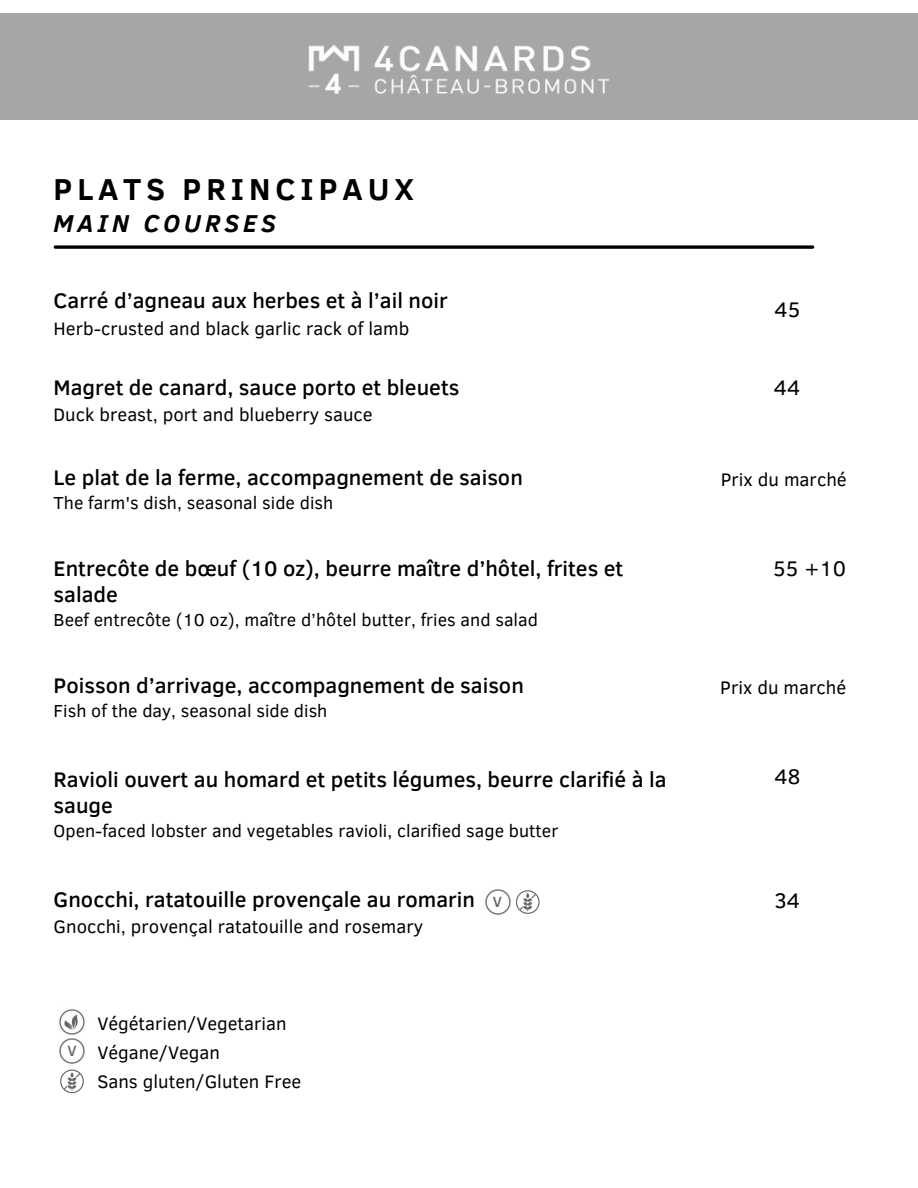
<style>
.page{position:relative;width:918px;height:1188px;background:#fff}
.page>*{position:absolute;margin:0;border:0;box-sizing:border-box;transform-origin:0 0}
.t1{font:700 31.05px "Clear Sans";letter-spacing:.16em;color:#000}
.t2{font:italic 700 25.05px "Clear Sans";letter-spacing:.16em;color:#000}
.t3{font:500 21.6px/25.8px "Clear Sans";color:#000}
.t4{font:21.6px "Clear Sans";color:#000}
.t5{font:18.6px "Clear Sans";color:#000}
.t6{font:17.85px "Clear Sans";color:#000}
.t7{font:500 15.15px "Clear Sans";color:#686666}
</style>
<div class="page">
<div style="left:0;top:13px;width:918px;height:107px;background:#a6a6a6"></div>
<svg style="left:55px;top:245px;width:758px;height:4px;background:#272727"></svg>
<img style="left:308px;top:44px;width:302px;height:50px">
<img style="left:485px;top:889px;width:31px;height:26px">
<svg style="left:488px;top:893px;width:18px;height:18px"></svg>
<svg style="left:516px;top:890px;width:24px;height:24px"></svg>
<img style="left:59px;top:1009px;width:26px;height:26px">
<img style="left:59px;top:1038px;width:26px;height:26px">
<svg style="left:63px;top:1042px;width:18px;height:18px"></svg>
<svg style="left:60px;top:1070px;width:24px;height:23px"></svg>
<h3 class="t1" style="left:54px;top:166px;width:362px">PLATS PRINCIPAUX</h3>
<p class="t2" style="left:54px;top:205px;width:224px">MAIN COURSES</p>
<h3 class="t3" style="left:54px;top:287px;width:396px">Carré d’agneau aux herbes et à l’ail noir</h3>
<p class="t5" style="left:54px;top:315px;width:357px">Herb-crusted and black garlic rack of lamb</p>
<p class="t3" style="left:54px;top:373px;width:407px">Magret de canard, sauce porto et bleuets</p>
<h3 class="t5" style="left:54px;top:401px;width:321px">Duck breast, port and blueberry sauce</h3>
<p class="t4" style="left:774px;top:293px;width:27px">45</p>
<p class="t4" style="left:774px;top:372px;width:28px">44</p>
<h3 class="t3" style="left:54px;top:463px;width:471px">Le plat de la ferme, accompagnement de saison</h3>
<p class="t5" style="left:721px;top:466px;width:128px">Prix du marché</p>
<p class="t6" style="left:54px;top:490px;width:281px">The farm's dish, seasonal side dish</p>
<p class="t3" style="left:54px;top:554px;width:571px">Entrecôte de bœuf (10 oz), beurre maître d’hôtel, frites et salade</p>
<h3 class="t6" style="left:54px;top:607px;width:486px">Beef entrecôte (10 oz), maître d’hôtel butter, fries and salad</h3>
<p class="t4" style="left:773px;top:553px;width:74px">55 +10</p>
<h3 class="t3" style="left:54px;top:671px;width:472px">Poisson d’arrivage, accompagnement de saison</h3>
<h4 class="t5" style="left:720px;top:674px;width:128px">Prix du marché</h4>
<p class="t6" style="left:54px;top:698px;width:275px">Fish of the day, seasonal side dish</p>
<p class="t3" style="left:54px;top:765px;width:614px">Ravioli ouvert au homard et petits légumes, beurre clarifié à la sauge</p>
<p class="t6" style="left:54px;top:818px;width:506px">Open-faced lobster and vegetables ravioli, clarified sage butter</p>
<h2 class="t3" style="left:54px;top:885px;width:423px">Gnocchi, ratatouille provençale au romarin</h2>
<h1 class="t5" style="left:54px;top:913px;width:371px">Gnocchi, provençal ratatouille and rosemary</h1>
<p class="t7" style="left:493px;top:891px;width:11px">V</p>
<p class="t5" style="left:97px;top:1010px;width:191px">Végétarien/Vegetarian</p>
<p class="t7" style="left:67px;top:1040px;width:11px">V</p>
<p class="t5" style="left:97px;top:1038px;width:124px">Végane/Vegan</p>
<p class="t5" style="left:97px;top:1068px;width:206px">Sans gluten/Gluten Free</p>
<p class="t4" style="left:774px;top:761px;width:27px">48</p>
<p class="t4" style="left:774px;top:884px;width:27px">34</p>
</div>
